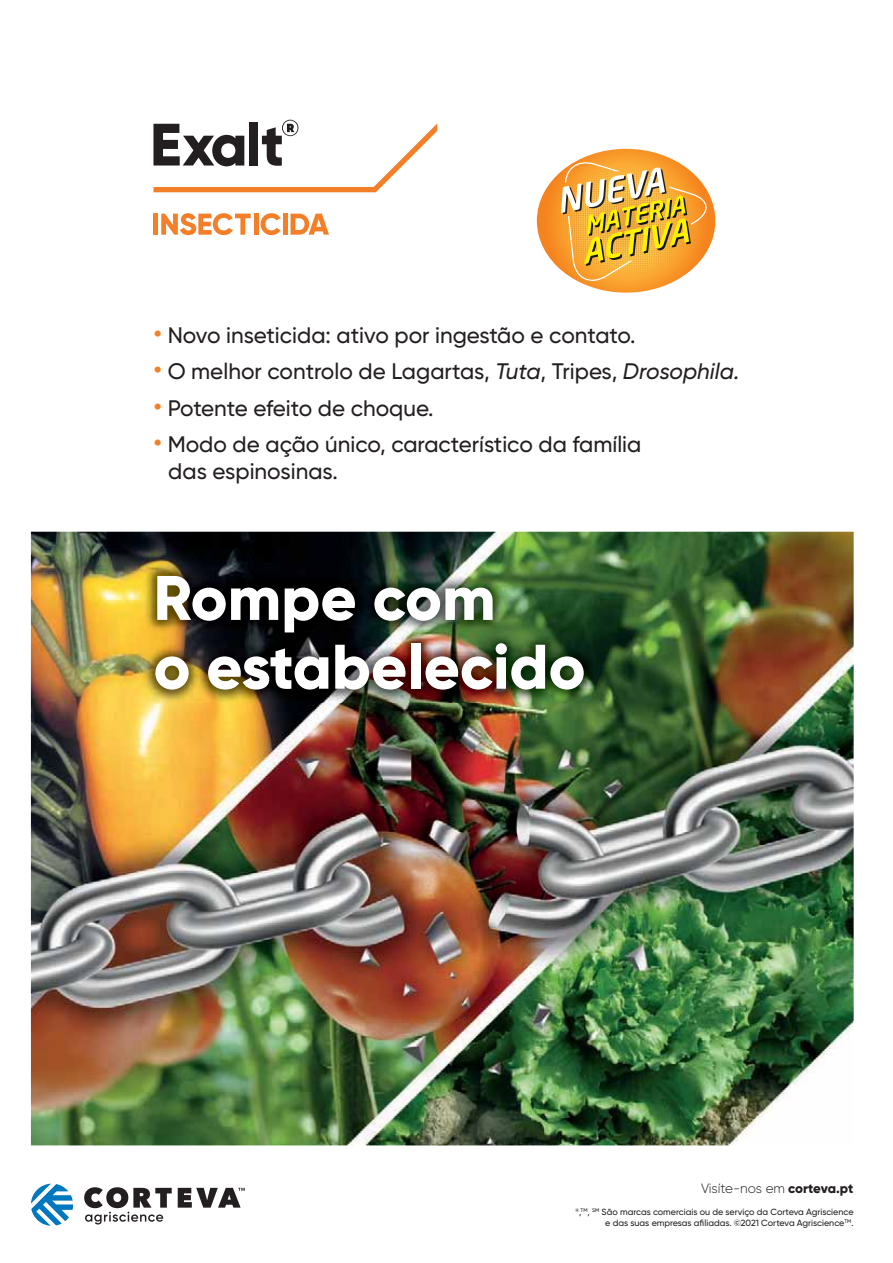
<style>
.page{position:relative;width:893px;height:1263px;background:#fff}
.page>*{position:absolute;margin:0;border:0;box-sizing:border-box;transform-origin:0 0}
.t1{font:800 62.85px/68.8px "Gilroy";color:#fff}
.t2{font:500 22.5px/26.8px "Gilroy";color:#231f20}
.t3{font:300 13.5px "Gilroy";color:#231f20}
.t4{font:500 9px/10.8px "Gilroy";color:#231f20;text-align:right}
.s1{font-size:26.85px;color:#f57f28}
.s2{font-style:italic}
.s3{font-weight:800}
</style>
<div class="page">
<img style="left:31px;top:532px;width:822px;height:613px">
<svg style="left:31px;top:1184px;width:42px;height:42px"></svg>
<svg style="left:178px;top:1188px;width:67px;height:20px"></svg>
<svg style="left:84px;top:1187px;width:88px;height:38px"></svg>
<div style="left:153px;top:214px;width:5px;height:21px;background:#f57f28"></div>
<svg style="left:161px;top:213px;width:90px;height:22px"></svg>
<hr style="left:254px;top:214px;width:4px;height:21px;background:#f57f28">
<svg style="left:261px;top:213px;width:20px;height:22px"></svg>
<hr style="left:283px;top:214px;width:4px;height:21px;background:#f57f28">
<svg style="left:290px;top:214px;width:39px;height:21px"></svg>
<svg style="left:153px;top:120px;width:284px;height:72px"></svg>
<img style="left:142px;top:562px;width:455px;height:141px">
<svg style="left:537px;top:149px;width:178px;height:144px;background:#f68f27"></svg>
<svg style="left:558px;top:159px;width:153px;height:127px;background:#e8b04e"></svg>
<p class="t2" style="left:153px;top:323px;width:483px"><span class="s1">•</span> Novo inseticida: ativo por ingestão e contato.</p>
<p class="t2" style="left:153px;top:360px;width:587px"><span class="s1">•</span> O melhor controlo de Lagartas, <span class="s2">Tuta</span>, Tripes, <span class="s2">Drosophila.</span></p>
<p class="t2" style="left:153px;top:396px;width:282px"><span class="s1">•</span> Potente efeito de choque.</p>
<p class="t2" style="left:168px;top:433px;width:475px;text-indent:-15px"><span class="s1">•</span> Modo de ação único, característico da família das espinosinas.</p>
<h1 class="t1" style="left:153px;top:570px;width:434px">Rompe com<br>o estabelecido</h1>
<p class="t3" style="left:701px;top:1184px;width:154px">Visíte-nos em <span class="s3">corteva.pt</span></p>
<p class="t4" style="left:575px;top:1208px;width:280px"><sup>®</sup>,<sup>TM</sup>, <sup>SM</sup> São marcas comerciais ou de serviço da Corteva Agriscience e das suas empresas afiliadas. ©2021 Corteva Agriscience<sup>TM</sup>.</p>
</div>
